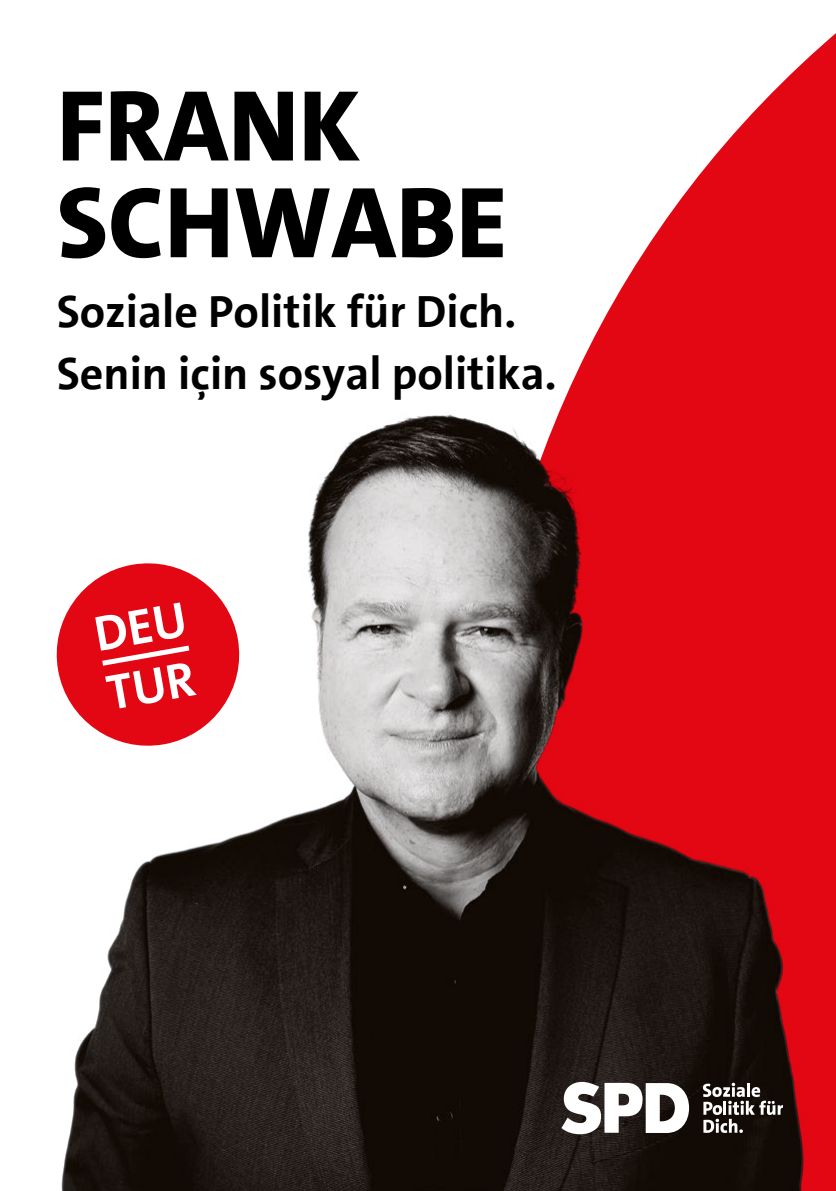
<style>
.page{position:relative;width:836px;height:1191px;background:#fff}
.page>*{position:absolute;margin:0;border:0;box-sizing:border-box;transform-origin:0 0}
.t1{font:800 101.8px/96.6px "SPD The Sans Versal";color:#000}
.t2{font:700 50px/60px "SPD The Sans";color:#fff}
.t3{font:700 46px/62px "SPD The Sans";color:#000}
</style>
<div class="page">
<svg style="left:710px;top:34px;width:125px;height:128px;fill:#e30613"></svg>
<img style="left:61px;top:162px;width:774px;height:1029px">
<svg style="left:561px;top:1081px;width:127px;height:53px"></svg>
<svg style="left:702px;top:1082px;width:80px;height:51px"></svg>
<svg style="left:56px;top:556px;width:190px;height:197px"></svg>
<h1 class="t1" style="left:57px;top:78px;width:452px">FRANK<br>SCHWABE</h1>
<p class="t3" style="left:57px;top:280px;width:501px">Soziale Politik für Dich.<br>Senin için sosyal politika.</p>
<p class="t2" style="left:89px;top:605px;width:94px;rotate:-10deg">DEU<br>TUR</p>
</div>
